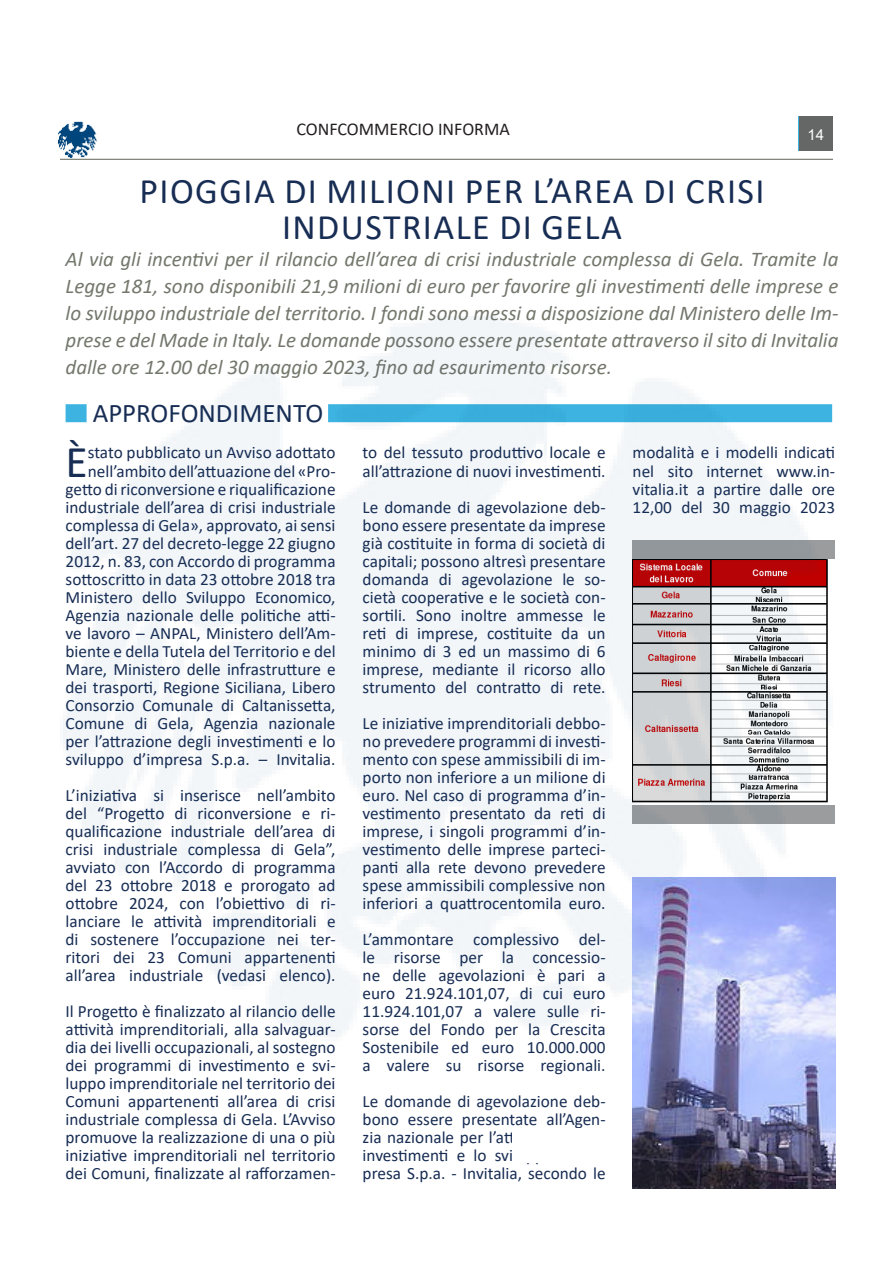
<style>
.page{position:relative;width:893px;height:1263px;background:#fff}
.page>*{position:absolute;margin:0;border:0;box-sizing:border-box;transform-origin:0 0}
.CORPO_TESTO_ARTCOLO{font:45.6px "Calibri";color:#182d54}
.SOTTOTITOLO{font:36px "Calibri";letter-spacing:.04em;color:#182d54}
.SOTTOTITOLO-2{font:27px "Calibri";color:#182d54}
.SOTTOTITOLO-3{font:italic 21px/27px "Calibri";color:#73776c;text-align:justify}
.t1{font:18px "Calibri";color:#231f20}
.CORPO_TESTO_ARTCOLO-2{font:17.25px/18px "Calibri";color:#182d54;text-align:justify}
.t2{font:15px "Arial";color:#fff}
</style>
<div class="page">
<div style="left:798px;top:116px;width:35px;height:35px;background:#656666"></div>
<hr style="left:60px;top:159px;width:773px;height:1px;background:#73776c">
<img style="left:633px;top:878px;width:202px;height:310px">
<img style="left:63px;top:316px;width:770px;height:829px">
<img style="left:106px;top:158px;width:153px;height:2px">
<img style="left:57px;top:121px;width:49px;height:39px">
<p class="t1" style="left:296px;top:116px;width:215px">CONFCOMMERCIO INFORMA</p>
<p class="t2" style="left:807px;top:124px;width:18px">14</p>
<p class="SOTTOTITOLO" style="left:140px;top:166px;width:626px">PIOGGIA DI MILIONI PER L’AREA DI CRISI</p>
<p class="SOTTOTITOLO" style="left:282px;top:202px;width:341px">INDUSTRIALE DI GELA</p>
<p class="SOTTOTITOLO-3" style="left:66px;top:244px;width:774px">Al via gli incentivi per il rilancio dell’area di crisi industriale complessa di Gela. Tramite la Legge 181, sono disponibili 21,9 milioni di euro per favorire gli investimenti delle imprese e lo sviluppo industriale del territorio. I fondi sono messi a disposizione dal Ministero delle Im&shy;prese e del Made in Italy. Le domande possono essere presentate attraverso il sito di Invitalia dalle ore 12.00 del 30 maggio 2023, fino ad esaurimento risorse.</p>
<p class="SOTTOTITOLO-2" style="left:93px;top:394px;width:232px">APPROFONDIMENTO</p>
<p class="CORPO_TESTO_ARTCOLO" style="left:66px;top:430px;width:24px">È</p>
<p class="CORPO_TESTO_ARTCOLO-2" style="left:66px;top:443px;width:272px;text-align:right">stato pubblicato un Avviso adottato nell’ambito dell’attuazione del «Pro&shy;getto di riconversione e riqualificazione industriale dell’area di crisi industriale complessa di Gela», approvato, ai sensi dell’art. 27 del decreto-legge 22 giugno 2012, n. 83, con Accordo di programma sottoscritto in data 23 ottobre 2018 tra Ministero dello Sviluppo Economico, Agenzia nazionale delle politiche atti&shy;ve lavoro – ANPAL, Ministero dell’Am&shy;biente e della Tutela del Territorio e del Mare, Ministero delle infrastrutture e dei trasporti, Regione Siciliana, Libero Consorzio Comunale di Caltanissetta, Comune di Gela, Agenzia nazionale per l’attrazione degli investimenti e lo sviluppo d’impresa S.p.a. – Invitalia.</p>
<p class="CORPO_TESTO_ARTCOLO-2" style="left:66px;top:785px;width:272px">L’iniziativa si inserisce nell’ambito del “Progetto di riconversione e ri&shy;qualificazione industriale dell’area di crisi industriale complessa di Gela”, avviato con l’Accordo di programma del 23 ottobre 2018 e prorogato ad ottobre 2024, con l’obiettivo di ri&shy;lanciare le attività imprenditoriali e di sostenere l’occupazione nei ter&shy;ritori dei 23 Comuni appartenenti all’area industriale (vedasi elenco).</p>
<p class="CORPO_TESTO_ARTCOLO-2" style="left:66px;top:1001px;width:271px">Il Progetto è finalizzato al rilancio delle attività imprenditoriali, alla salvaguar&shy;dia dei livelli occupazionali, al sostegno dei programmi di investimento e svi&shy;luppo imprenditoriale nel territorio dei Comuni appartenenti all’area di crisi industriale complessa di Gela. L’Avviso promuove la realizzazione di una o più iniziative imprenditoriali nel territorio dei Comuni, finalizzate al rafforzamen-</p>
<p class="CORPO_TESTO_ARTCOLO-2" style="left:363px;top:443px;width:245px">to del tessuto produttivo locale e all’attrazione di nuovi investimenti.</p>
<p class="CORPO_TESTO_ARTCOLO-2" style="left:363px;top:497px;width:245px">Le domande di agevolazione deb&shy;bono essere presentate da imprese già costituite in forma di società di capitali; possono altresì presentare domanda di agevolazione le so&shy;cietà cooperative e le società con&shy;sortili. Sono inoltre ammesse le reti di imprese, costituite da un minimo di 3 ed un massimo di 6 imprese, mediante il ricorso allo strumento del contratto di rete.</p>
<p class="CORPO_TESTO_ARTCOLO-2" style="left:363px;top:713px;width:245px">Le iniziative imprenditoriali debbo&shy;no prevedere programmi di investi&shy;mento con spese ammissibili di im&shy;porto non inferiore a un milione di euro. Nel caso di programma d’in&shy;vestimento presentato da reti di imprese, i singoli programmi d’in&shy;vestimento delle imprese parteci&shy;panti alla rete devono prevedere spese ammissibili complessive non inferiori a quattrocentomila euro.</p>
<p class="CORPO_TESTO_ARTCOLO-2" style="left:363px;top:929px;width:245px">L’ammontare complessivo del&shy;le risorse per la concessio&shy;ne delle agevolazioni è pari a euro 21.924.101,07, di cui euro 11.924.101,07 a valere sulle ri&shy;sorse del Fondo per la Crescita Sostenibile ed euro 10.000.000 a valere su risorse regionali.</p>
<p class="CORPO_TESTO_ARTCOLO-2" style="left:363px;top:1091px;width:244px">Le domande di agevolazione deb&shy;bono essere presentate all’Agen&shy;zia nazionale per l’attrazione degli investimenti e lo sviluppo di im&shy;presa S.p.a. - Invitalia, secondo le</p>
<p class="CORPO_TESTO_ARTCOLO-2" style="left:633px;top:443px;width:204px">modalità e i modelli indicati nel sito internet www.in&shy;vitalia.it a partire dalle ore 12,00 del 30 maggio 2023</p>
</div>
